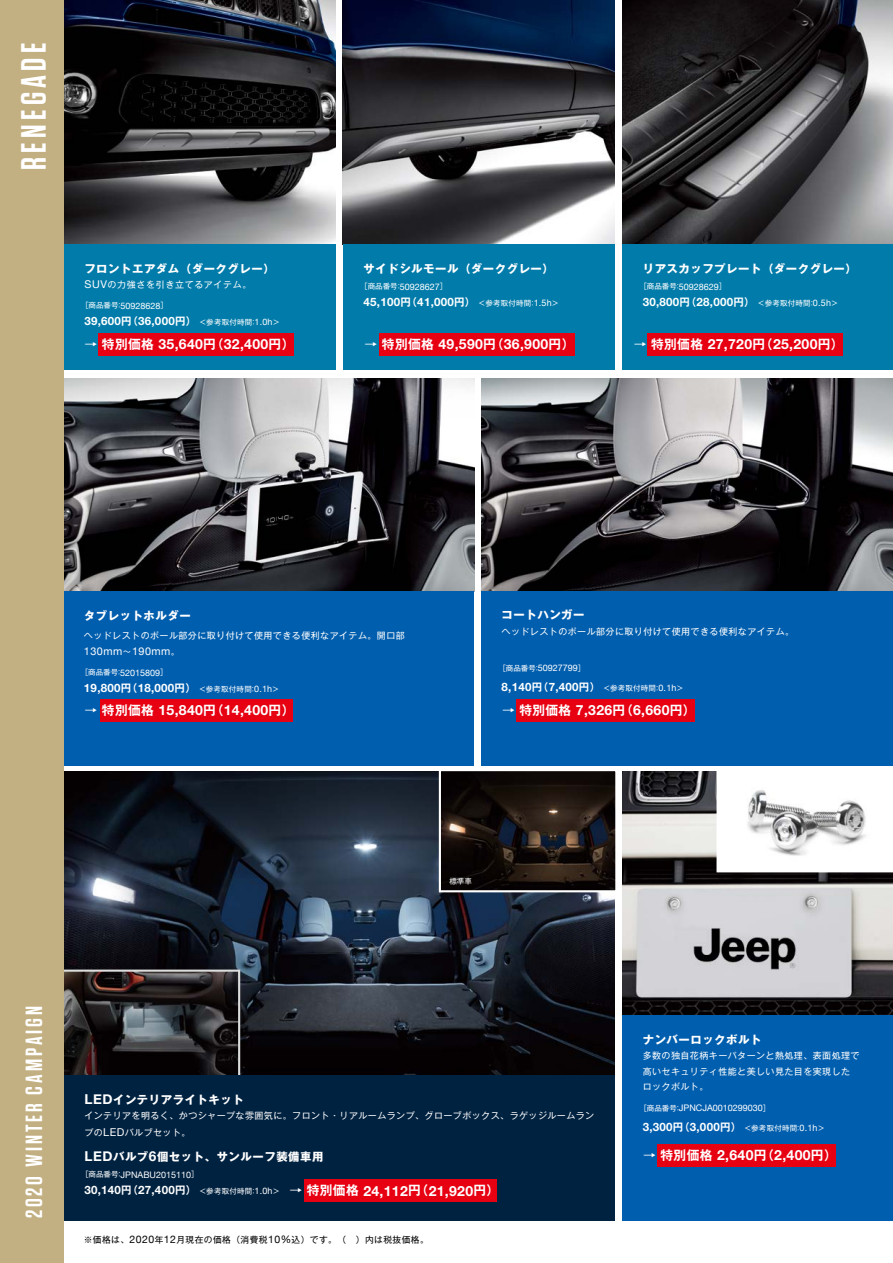
<style>
.page{position:relative;width:893px;height:1263px;background:#fff}
.page>*{position:absolute;margin:0;border:0;box-sizing:border-box;transform-origin:0 0}
.t1{font:600 35.1px "Tungsten";letter-spacing:.125em;color:#fff}
.t2{font:600 23.4px "Tungsten";color:#fff}
.t3{font:700 14.1px "Helvetica Neue LT Std";letter-spacing:.025em;color:#fff}
.t4{font:700 13.65px "Helvetica Neue";color:#fff}
.t5{font:700 11.55px "Helvetica Neue LT Std";letter-spacing:.025em;color:#fff}
.t6{font:700 11.4px "Gothic MB101 Pro";letter-spacing:.05em;color:#fff}
.t7{font:700 11.4px "Helvetica Neue LT Std";letter-spacing:.025em;color:#fff}
.t8{font:700 11.25px "Gothic MB101 Pro";letter-spacing:.05em;color:#fff}
.t9{font:10.8px "Helvetica Neue";letter-spacing:.04em;color:#fff}
.t10{font:10.5px "Helvetica Neue";letter-spacing:.04em;color:#000}
.t11{font:9px/15.3px "Gothic MB101 Pro";letter-spacing:.05em;color:#fff}
.t12{font:9px "Helvetica Neue";color:#fff}
.t13{font:8.85px "Gothic MB101 Pro";letter-spacing:.07em;color:#fff}
.t14{font:8.85px "Helvetica Neue";color:#fff}
.t15{font:8.7px "Gothic MB101 Pro";letter-spacing:.05em;color:#000}
.t16{font:7.5px "Gothic MB101 Pro";letter-spacing:.025em;color:#fff}
.s1{font-family:"Helvetica Neue";font-size:10.65px}
.s2{font-family:"Gothic MB101 Pro";font-size:7.5px}
.s3{font-family:"Gothic MB101 Pro De";font-size:10.35px}
.s4{font-family:"Gothic MB101 Pro De";font-weight:700;font-size:10.35px}
.s5{font-family:"Helvetica Neue";font-size:8.85px}
.s6{font-family:"Gothic MB101 Pro De";font-size:12.75px}
.s7{font-family:"Gothic MB101 Pro De";font-size:10.5px}
.s8{font-family:"Gothic MB101 Pro De";font-weight:700;font-size:10.5px}
.s9{font-family:"Helvetica Neue";font-size:9px}
.s10{font-family:"Helvetica Neue";font-size:13.65px}
.s11{font-family:"Helvetica Neue";font-size:10.8px}
.s12{font-family:"Gothic MB101 Pro";font-size:11.4px}
</style>
<div class="page">
<img style="left:64px;top:379px;width:410px;height:212px">
<img style="left:481px;top:378px;width:412px;height:213px">
<div style="left:63px;top:591px;width:411px;height:174px;background:#005eae"></div>
<div style="left:481px;top:591px;width:412px;height:174px;background:#005eae"></div>
<img style="left:64px;top:771px;width:551px;height:304px">
<svg style="left:438px;top:771px;width:178px;height:122px;background:#241c19"></svg>
<div style="left:516px;top:699px;width:178px;height:23px;background:#e60012"></div>
<svg style="left:64px;top:968px;width:177px;height:107px;background:#2f2c2d"></svg>
<div style="left:64px;top:1075px;width:551px;height:145px;background:#002241"></div>
<img style="left:343px;top:1px;width:272px;height:243px">
<img style="left:64px;top:1px;width:272px;height:243px">
<div style="left:64px;top:244px;width:272px;height:125px;background:#007baa"></div>
<div style="left:343px;top:244px;width:272px;height:126px;background:#007baa"></div>
<div style="left:98px;top:333px;width:195px;height:23px;background:#e60012"></div>
<div style="left:379px;top:333px;width:195px;height:23px;background:#e60012"></div>
<img style="left:622px;top:0;width:271px;height:244px">
<div style="left:622px;top:244px;width:271px;height:125px;background:#007baa"></div>
<div style="left:648px;top:333px;width:195px;height:23px;background:#e60012"></div>
<div style="left:100px;top:699px;width:193px;height:23px;background:#e60012"></div>
<div style="left:304px;top:1179px;width:193px;height:23px;background:#e60012"></div>
<img style="left:622px;top:771px;width:271px;height:244px">
<div style="left:622px;top:1015px;width:271px;height:205px;background:#005eae"></div>
<div style="left:658px;top:1144px;width:178px;height:23px;background:#e60012"></div>
<svg style="left:715px;top:771px;width:178px;height:102px"></svg>
<div style="left:0;top:0;width:64px;height:1263px;background:#c3b082"></div>
<h1 class="t1" style="left:15px;top:170px;width:129px;rotate:-90deg">RENEGADE</h1>
<p class="t8" style="left:84px;top:259px;width:192px">フロントエアダム（ダークグレー(</p>
<p class="t13" style="left:84px;top:277px;width:169px"><span class="s1">SUV</span>の力強さを引き立てるアイテム。</p>
<p class="t16" style="left:161px;top:299px;width:9px">[</p>
<p class="t16" style="left:81px;top:299px;width:39px">［商品番号</p>
<p class="t14" style="left:116px;top:299px;width:46px"><span class="s2">：</span>50928628</p>
<p class="t7" style="left:84px;top:314px;width:103px">39,600 <span class="s3">（円</span> 36,000<span class="s3">円</span></p>
<p class="t16" style="left:186px;top:316px;width:68px"><span class="s4">）</span>　＜参考取付時間</p>
<p class="t16" style="left:268px;top:316px;width:14px">&lt;<span class="s5">h</span></p>
<p class="t14" style="left:250px;top:315px;width:19px"><span class="s2">：</span>1.0</p>
<h3 class="t3" style="left:85px;top:336px;width:211px"><span class="s6">→ 特別価格</span> 35,640 <span class="s6">（円</span> 32,400<span class="s6">円(</span></h3>
<p class="t6" style="left:364px;top:259px;width:192px">サイドシルモール（ダークグレー(</p>
<p class="t16" style="left:440px;top:280px;width:9px">[</p>
<p class="t16" style="left:360px;top:280px;width:39px">［商品番号</p>
<p class="t12" style="left:395px;top:280px;width:46px"><span class="s2">：</span>50928627</p>
<p class="t6" style="left:643px;top:259px;width:216px">リアスカッフプレート（ダークグレー(</p>
<p class="t16" style="left:719px;top:280px;width:9px">[</p>
<p class="t16" style="left:639px;top:280px;width:39px">［商品番号</p>
<p class="t12" style="left:674px;top:280px;width:46px"><span class="s2">：</span>50928629</p>
<p class="t5" style="left:364px;top:295px;width:103px">45,100 <span class="s7">（円</span> 41,000<span class="s7">円</span></p>
<p class="t16" style="left:465px;top:297px;width:68px"><span class="s8">）</span>　＜参考取付時間</p>
<p class="t16" style="left:547px;top:297px;width:14px">&lt;<span class="s9">h</span></p>
<p class="t12" style="left:529px;top:296px;width:19px"><span class="s2">：</span>1.5</p>
<p class="t5" style="left:643px;top:295px;width:103px">30,800 <span class="s7">（円</span> 28,000<span class="s7">円</span></p>
<p class="t16" style="left:744px;top:297px;width:68px"><span class="s8">）</span>　＜参考取付時間</p>
<p class="t16" style="left:826px;top:297px;width:14px">&lt;<span class="s9">h</span></p>
<p class="t12" style="left:808px;top:296px;width:19px"><span class="s2">：</span>0.5</p>
<h3 class="t3" style="left:365px;top:336px;width:211px"><span class="s6">→ 特別価格</span> 49,590 <span class="s6">（円</span> 36,900<span class="s6">円）</span></h3>
<h3 class="t3" style="left:634px;top:336px;width:211px"><span class="s6">→ 特別価格</span> 27,720 <span class="s6">（円</span> 25,200<span class="s6">円(</span></h3>
<p class="t6" style="left:84px;top:606px;width:108px">タブレットホルダー</p>
<p class="t11" style="left:171px;top:627px;width:236px;text-indent:-87px">ヘッドレストのポール部分に取り付けて使用できる便利なアイテム。開口部。</p>
<p class="t9" style="left:84px;top:643px;width:40px">130mm</p>
<p class="t9" style="left:132px;top:643px;width:40px">190mm</p>
<p class="t11" style="left:123px;top:642px;width:10px">～</p>
<p class="t16" style="left:81px;top:666px;width:39px">［商品番号</p>
<p class="t16" style="left:160px;top:666px;width:9px">[</p>
<p class="t12" style="left:115px;top:666px;width:46px"><span class="s2">：</span>52015809</p>
<p class="t6" style="left:502px;top:606px;width:84px">コートハンガー</p>
<p class="t11" style="left:502px;top:622px;width:294px">ヘッドレストのポール部分に取り付けて使用できる便利なアイテム。</p>
<p class="t16" style="left:578px;top:662px;width:9px">[</p>
<p class="t16" style="left:498px;top:662px;width:39px">［商品番号</p>
<p class="t12" style="left:533px;top:661px;width:46px"><span class="s2">：</span>50927799</p>
<p class="t5" style="left:84px;top:681px;width:103px">19,800 <span class="s7">（円</span> 18,000<span class="s7">円</span></p>
<p class="t16" style="left:185px;top:683px;width:68px"><span class="s8">）</span>　＜参考取付時間</p>
<p class="t16" style="left:267px;top:683px;width:14px">&lt;<span class="s9">h</span></p>
<p class="t12" style="left:249px;top:682px;width:19px"><span class="s2">：</span>0.1</p>
<p class="t5" style="left:502px;top:680px;width:89px">8,140 <span class="s7">（円</span> 7,400<span class="s7">円</span></p>
<p class="t16" style="left:590px;top:682px;width:68px"><span class="s8">）</span>　＜参考取付時間</p>
<p class="t16" style="left:671px;top:682px;width:14px">&lt;<span class="s9">h</span></p>
<p class="t12" style="left:653px;top:681px;width:19px"><span class="s2">：</span>0.1</p>
<h3 class="t3" style="left:85px;top:701px;width:211px"><span class="s6">→ 特別価格</span> 15,840 <span class="s6">（円</span> 14,400<span class="s6">円(</span></h3>
<h3 class="t3" style="left:502px;top:701px;width:195px"><span class="s6">→ 特別価格</span> 7,326 <span class="s6">（円</span> 6,660<span class="s6">円(</span></h3>
<p class="t16" style="left:449px;top:875px;width:24px">標準車</p>
<h2 class="t2" style="left:22px;top:1218px;width:214px;rotate:-90deg">0202 W RETN I MAC NG I AP</h2>
<p class="t6" style="left:84px;top:1090px;width:161px"><span class="s10">LED</span>インテリアライトキット</p>
<p class="t11" style="left:84px;top:1106px;width:511px;line-height:16.5px">インテリアを明るく、かつシャープな雰囲気に。フロント・リアルームランプ、グローブボックス、ラゲッジルームランプの<span class="s11">LED</span>バルブセット。</p>
<p class="t6" style="left:157px;top:1147px;width:168px">個セット、サンルーフ装備車用</p>
<h3 class="t4" style="left:84px;top:1148px;width:74px">LED<span class="s12">バルブ</span>6</h3>
<p class="t16" style="left:81px;top:1168px;width:39px">［商品番号</p>
<p class="t16" style="left:191px;top:1168px;width:9px">[</p>
<p class="t12" style="left:121px;top:1168px;width:72px">JPNABU2015110</p>
<p class="t16" style="left:116px;top:1168px;width:9px">：</p>
<h3 class="t3" style="left:290px;top:1182px;width:211px"><span class="s6">→ 特別価格</span> 24,112 <span class="s6">（円</span> 21,920<span class="s6">円(</span></h3>
<p class="t15" style="left:292px;top:1232px;width:139px">込）です。（　）内は税抜価格。</p>
<p class="t5" style="left:84px;top:1183px;width:103px">30,140 <span class="s7">（円</span> 27,400<span class="s7">円</span></p>
<p class="t16" style="left:186px;top:1185px;width:68px"><span class="s8">）</span>　＜参考取付時間</p>
<p class="t16" style="left:268px;top:1185px;width:14px">&lt;<span class="s9">h</span></p>
<p class="t12" style="left:250px;top:1184px;width:19px"><span class="s2">：</span>1.0</p>
<p class="t15" style="left:176px;top:1232px;width:93px">月現在の価格（消費税</p>
<p class="t15" style="left:84px;top:1232px;width:47px">※価格は、</p>
<p class="t15" style="left:155px;top:1232px;width:10px">年</p>
<p class="t10" style="left:268px;top:1232px;width:25px">10%</p>
<p class="t10" style="left:130px;top:1232px;width:26px">2020</p>
<p class="t10" style="left:164px;top:1232px;width:14px">12</p>
<p class="t6" style="left:643px;top:1030px;width:120px">ナンバーロックボルト</p>
<p class="t11" style="left:643px;top:1047px;width:218px">多数の独自花柄キーパターンと熱処理、表面処理で高いセキュリティ性能と美しい見た目を実現したロックボルト。</p>
<p class="t16" style="left:763px;top:1101px;width:9px">[</p>
<p class="t16" style="left:639px;top:1101px;width:39px">［商品番号</p>
<p class="t12" style="left:679px;top:1101px;width:86px">JPNCJA0010299030</p>
<p class="t16" style="left:674px;top:1101px;width:9px">：</p>
<p class="t5" style="left:643px;top:1120px;width:89px">3,300 <span class="s7">（円</span> 3,000<span class="s7">円</span></p>
<h3 class="t3" style="left:643px;top:1146px;width:195px"><span class="s6">→ 特別価格</span> 2,640 <span class="s6">（円</span> 2,400<span class="s6">円(</span></h3>
<p class="t16" style="left:731px;top:1122px;width:68px"><span class="s8">）</span>　＜参考取付時間</p>
<p class="t16" style="left:813px;top:1122px;width:14px">&lt;<span class="s9">h</span></p>
<p class="t12" style="left:795px;top:1121px;width:19px"><span class="s2">：</span>0.1</p>
</div>
